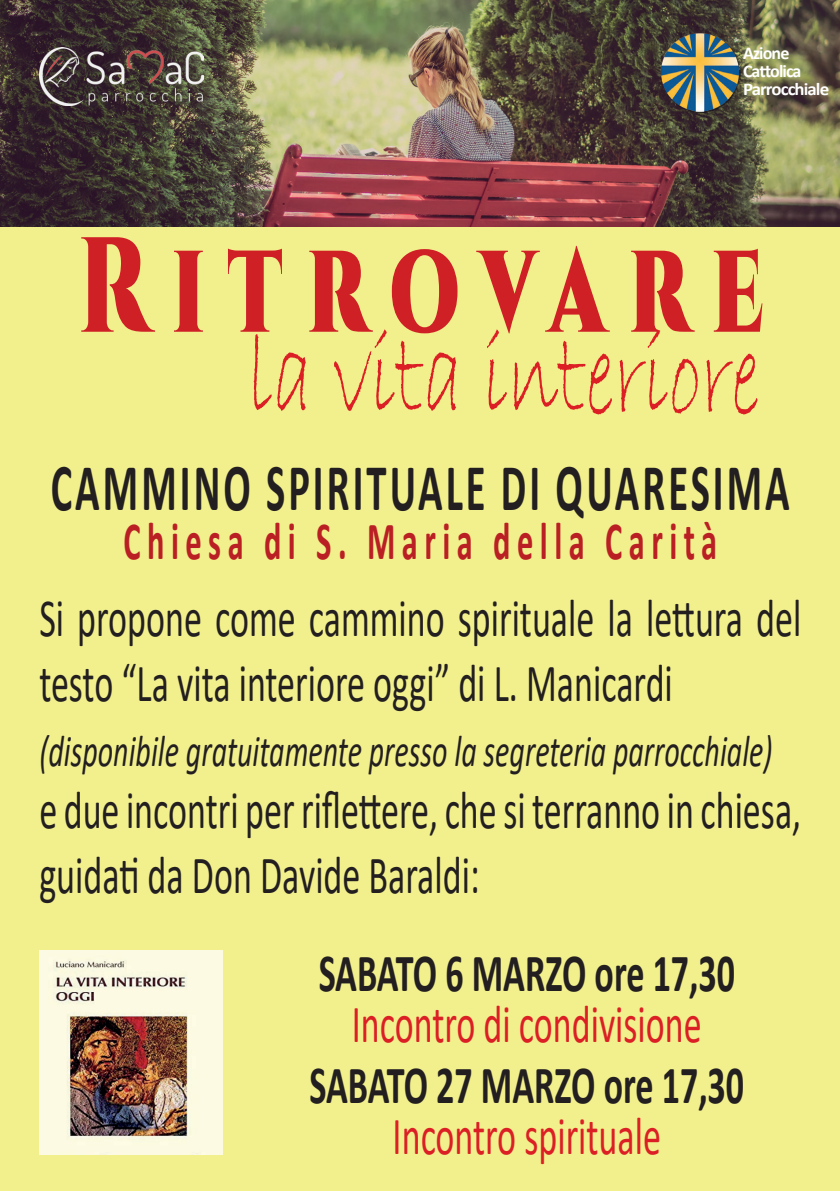
<style>
.page{position:relative;width:840px;height:1191px;background:#fff}
.page>*{position:absolute;margin:0;border:0;box-sizing:border-box;transform-origin:0 0}
.t1{font:900 135px "Cinzel";letter-spacing:.25em;color:#cf2026;scale:.67 1}
.t2{font:120px "Bradley Hand ITC";color:#db1f25;scale:.67 1}
.t3{font:700 67.6px "Calibri";letter-spacing:.075em;color:#231f20;scale:.6 1}
.t4{font:54px/65px "Calibri";color:#231f20;scale:.67 1}
.t5{font:700 54px "Calibri";color:#231f20;scale:.67 1}
.t6{font:54px "Calibri";color:#db1f25;scale:.67 1}
.t7{font:700 54px "Calibri";letter-spacing:.2em;color:#ba1f24;scale:.6 1}
.t8{font:italic 45px "Calibri";color:#231f20;scale:.67 1}
.t9{font:700 18px/18px "Calibri";letter-spacing:-.05em;color:#fff}
</style>
<div class="page">
<div style="left:0;top:207px;width:839px;height:983px;background:#f2f08d"></div>
<img style="left:1px;top:0;width:838px;height:227px">
<img style="left:39px;top:48px;width:164px;height:57px">
<img style="left:39px;top:950px;width:183px;height:204px">
<img style="left:659px;top:33px;width:80px;height:80px">
<p class="t9" style="left:742px;top:44px;width:88px">Azione<br>Cattolica<br>Parrocchiale</p>
<h1 class="t1" style="left:78px;top:201px;width:1024px">Ritrovare</h1>
<h2 class="t2" style="left:249px;top:299px;width:764px">la vita interiore</h2>
<p class="t3" style="left:51px;top:440px;width:1232px">CAMMINO SPIRITUALE DI QUARESIMA</p>
<p class="t7" style="left:123px;top:502px;width:990px">Chiesa di S. Maria della Carità</p>
<p class="t4" style="left:39px;top:584px;width:1137px">Si propone come cammino spirituale la lettura del testo “La vita interiore oggi” di L. Manicardi</p>
<p class="t8" style="left:39px;top:720px;width:1095px">(disponibile gratuitamente presso la segreteria parrocchiale)</p>
<p class="t4" style="left:39px;top:776px;width:1137px">e due incontri per riflettere, che si terranno in chiesa, guidati da Don Davide Baraldi:</p>
<p class="t5" style="left:318px;top:935px;width:622px">SABATO 6 MARZO ore 17,30</p>
<p class="t6" style="left:351px;top:986px;width:523px">Incontro di condivisione</p>
<p class="t5" style="left:309px;top:1047px;width:650px">SABATO 27 MARZO ore 17,30</p>
<p class="t6" style="left:392px;top:1098px;width:402px">Incontro spirituale</p>
</div>
